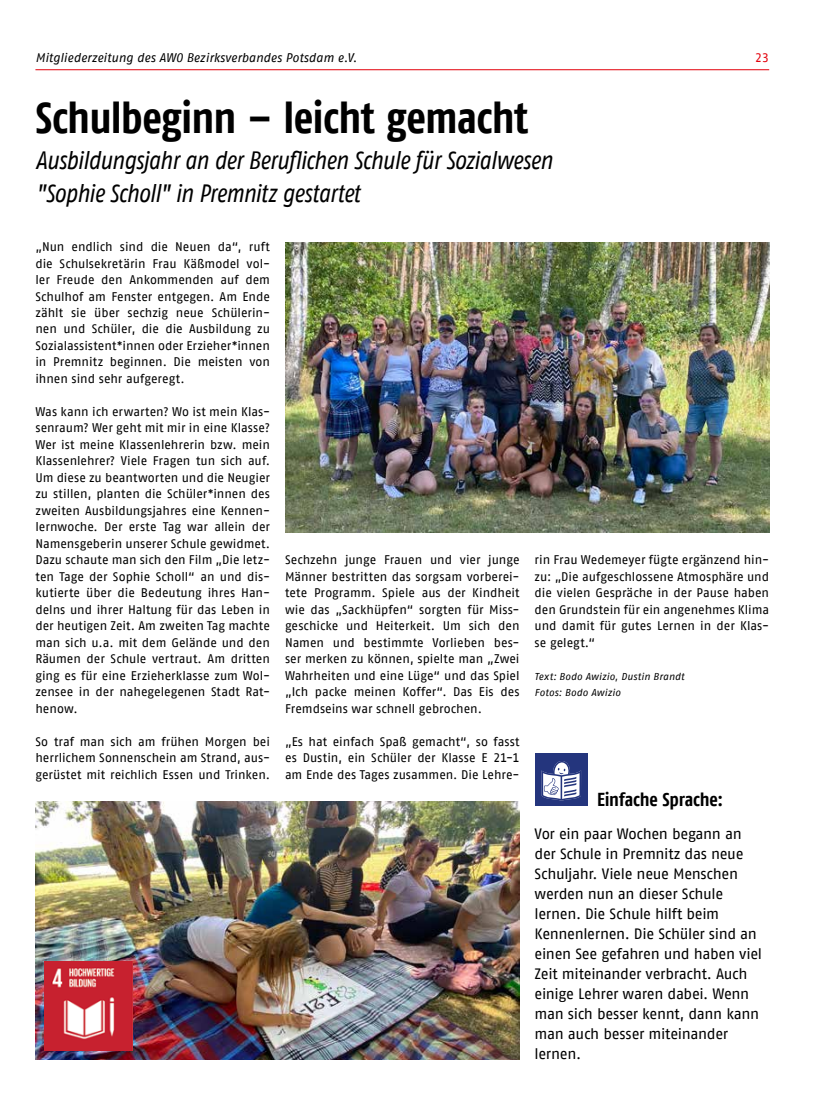
<style>
.page{position:relative;width:833px;height:1117px;background:#fff}
.page>*{position:absolute;margin:0;border:0;box-sizing:border-box;transform-origin:0 0}
.t1{font:700 43.75px "AWO Fago Cond";letter-spacing:-.015em;color:#000}
.t2{font:italic 25px/33px "AWO Fago Cond";letter-spacing:-.015em;color:#000}
.t3{font:700 18.75px "AWO Fago Cond";letter-spacing:-.01em;color:#000}
.t4{font:15px/20px "AWO Fago Office";letter-spacing:-.025em;color:#000}
.t5{font:12.5px/16.5px "AWO Fago Office";letter-spacing:-.005em;color:#000;text-align:justify}
.t6{font:italic 12.5px "AWO Fago Office";letter-spacing:-.005em;color:#000}
.t7{font:12.5px "AWO Fago Office";color:#e3000b}
.t8{font:italic 10px/16.5px "AWO Fago Office";letter-spacing:.015em;color:#000}
</style>
<div class="page">
<hr style="left:35px;top:69px;width:734px;height:1px;background:#e3000b">
<img style="left:285px;top:242px;width:484px;height:290px">
<img style="left:35px;top:801px;width:484px;height:257px">
<div style="left:534px;top:753px;width:53px;height:53px;background:#24357d"></div>
<svg style="left:541px;top:761px;width:40px;height:39px"></svg>
<img style="left:44px;top:961px;width:89px;height:88px">
<p class="t6" style="left:35px;top:50px;width:323px">Mitgliederzeitung des AWO Bezirksverbandes Potsdam e.V.</p>
<p class="t7" style="left:754px;top:50px;width:16px">23</p>
<h1 class="t1" style="left:35px;top:92px;width:494px">Schulbeginn – leicht gemacht</h1>
<h2 class="t2" style="left:35px;top:143px;width:518px">Ausbildungsjahr an der Beruflichen Schule für Sozialwesen "Sophie Scholl" in Premnitz gestartet</h2>
<p class="t5" style="left:35px;top:238px;width:236px">„Nun endlich sind die Neuen da“, ruft die Schulsekretärin Frau Käßmodel vol&shy;ler Freude den Ankommenden auf dem Schulhof am Fenster entgegen. Am Ende zählt sie über sechzig neue Schülerin&shy;nen und Schüler, die die Ausbildung zu Sozialassistent*innen oder Erzieher*innen in Premnitz beginnen. Die meisten von ihnen sind sehr aufgeregt.</p>
<p class="t5" style="left:35px;top:403px;width:236px">Was kann ich erwarten? Wo ist mein Klas&shy;senraum? Wer geht mit mir in eine Klasse?<br>Wer ist meine Klassenlehrerin bzw. mein Klassenlehrer? Viele Fragen tun sich auf.<br>Um diese zu beantworten und die Neugier zu stillen, planten die Schüler*innen des zweiten Ausbildungsjahres eine Kennen&shy;lernwoche. Der erste Tag war allein der Namensgeberin unserer Schule gewidmet.<br>Dazu schaute man sich den Film „Die letz&shy;ten Tage der Sophie Scholl“ an und dis&shy;kutierte über die Bedeutung ihres Han&shy;delns und ihrer Haltung für das Leben in der heutigen Zeit. Am zweiten Tag machte man sich u.a. mit dem Gelände und den Räumen der Schule vertraut. Am dritten ging es für eine Erzieherklasse zum Wol&shy;zensee in der nahegelegenen Stadt Rat&shy;henow.</p>
<p class="t5" style="left:35px;top:732px;width:236px">So traf man sich am frühen Morgen bei herrlichem Sonnenschein am Strand, aus&shy;gerüstet mit reichlich Essen und Trinken.</p>
<p class="t5" style="left:285px;top:551px;width:236px">Sechzehn junge Frauen und vier junge Männer bestritten das sorgsam vorberei&shy;tete Programm. Spiele aus der Kindheit wie das „Sackhüpfen“ sorgten für Miss&shy;geschicke und Heiterkeit. Um sich den Namen und bestimmte Vorlieben bes&shy;ser merken zu können, spielte man „Zwei Wahrheiten und eine Lüge“ und das Spiel „Ich packe meinen Koffer“. Das Eis des Fremdseins war schnell gebrochen.</p>
<p class="t5" style="left:285px;top:732px;width:236px">„Es hat einfach Spaß gemacht“, so fasst es Dustin, ein Schüler der Klasse E 21-1 am Ende des Tages zusammen. Die Lehre-</p>
<p class="t5" style="left:534px;top:551px;width:236px">rin Frau Wedemeyer fügte ergänzend hin&shy;zu: „Die aufgeschlossene Atmosphäre und die vielen Gespräche in der Pause haben den Grundstein für ein angenehmes Klima und damit für gutes Lernen in der Klas&shy;se gelegt.“</p>
<p class="t8" style="left:534px;top:667px;width:151px">Text: Bodo Awizio, Dustin Brandt<br>Fotos: Bodo Awizio</p>
<h3 class="t3" style="left:597px;top:788px;width:128px">Einfache Sprache:</h3>
<p class="t4" style="left:534px;top:823px;width:229px">Vor ein paar Wochen begann an der Schule in Premnitz das neue<br>Schuljahr. Viele neue Menschen werden nun an dieser Schule lernen. Die Schule hilft beim<br>Kennenlernen. Die Schüler sind an einen See gefahren und haben viel<br>Zeit miteinander verbracht. Auch einige Lehrer waren dabei. Wenn man sich besser kennt, dann kann man auch besser miteinander lernen.</p>
</div>
